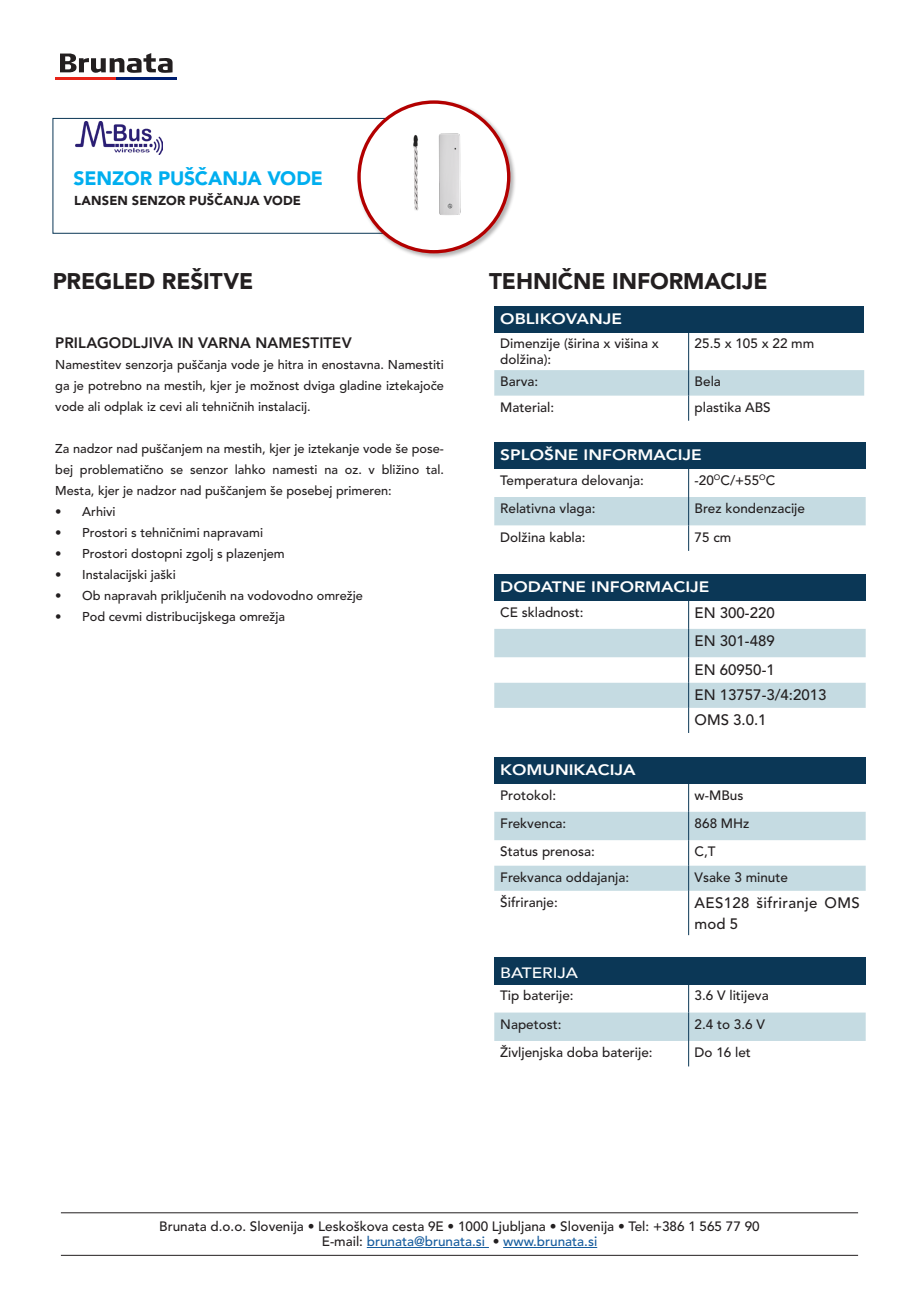
<style>
.page{position:relative;width:919px;height:1289px;background:#fff}
.page>*{position:absolute;margin:0;border:0;box-sizing:border-box;transform-origin:0 0}
.t1{font:900 22.5px "Avenir LT Pro";letter-spacing:-.005em;color:#231f20}
.t2{font:900 19.35px "Avenir LT Pro";letter-spacing:-.01em;color:#00aeef}
.t3{font:800 15px "Avenir LT Pro";color:#fff;scale:1.15 1}
.Tekn__oplysn__ord{font:500 15px "Avenir LT Pro";color:#231f20}
.t4{font:800 15px "Avenir LT Pro";letter-spacing:.01em;color:#231f20}
.Tekn__oplysn__ord-2{font:500 15px/21px "Avenir LT Pro";letter-spacing:.025em;color:#231f20}
.t5{font:500 15px "Avenir";color:#fff;scale:1.15 1}
.Tekn__oplysn__ord-3{font:500 13.5px/16.2px "Avenir LT Pro";color:#231f20}
.t6{font:500 13.5px "Avenir LT Pro";color:#175d9e}
.t7{font:900 12.9px "Avenir LT Pro";letter-spacing:.01em;color:#231f20}
.t8{font:500 12.75px/21px "Avenir LT Pro";color:#231f20;text-align:justify}
.s1{color:#231f20}
</style>
<div class="page">
<div style="left:53px;top:118px;width:333px;height:115px;background:#fff;border:1px solid #0b3756"></div>
<img style="left:76px;top:121px;width:86px;height:33px">
<div style="left:356px;top:100px;width:160px;height:159px;background:#231f20;opacity:.34"></div>
<div style="left:359px;top:102px;width:149px;height:150px;background:#fff;border-radius:50%"></div>
<div style="left:357px;top:100px;width:153px;height:153px;border:3px solid #b30000;border-radius:50%"></div>
<div style="left:494px;top:957px;width:371px;height:27px;background:#0b3756"></div>
<svg style="left:494px;top:984px;width:371px;height:82px"></svg>
<div style="left:494px;top:442px;width:371px;height:26px;background:#0b3756"></div>
<svg style="left:494px;top:468px;width:371px;height:83px"></svg>
<div style="left:494px;top:757px;width:371px;height:26px;background:#0b3756"></div>
<hr style="left:688px;top:890px;width:1px;height:45px;background:#0b3756">
<svg style="left:494px;top:783px;width:371px;height:107px"></svg>
<svg style="left:60px;top:53px;width:112px;height:20px"></svg>
<hr style="left:55px;top:77px;width:61px;height:3px;background:#e72419">
<hr style="left:116px;top:77px;width:61px;height:3px;background:#001f70">
<img style="left:384px;top:116px;width:105px;height:114px">
<div style="left:494px;top:306px;width:370px;height:26px;background:#0b3756"></div>
<hr style="left:688px;top:332px;width:1px;height:38px;background:#0b3756">
<svg style="left:494px;top:370px;width:370px;height:51px"></svg>
<div style="left:494px;top:574px;width:371px;height:26px;background:#0b3756"></div>
<svg style="left:494px;top:600px;width:371px;height:133px"></svg>
<hr style="left:367px;top:1247px;width:122px;height:1px;background:#175d9e">
<hr style="left:503px;top:1247px;width:94px;height:1px;background:#175d9e">
<hr style="left:61px;top:1212px;width:797px;height:1px;background:#231f20">
<hr style="left:61px;top:1254px;width:797px;height:1px;background:#231f20">
<h2 class="t2" style="left:73px;top:166px;width:251px">SENZOR PUŠČANJA VODE</h2>
<p class="t7" style="left:74px;top:193px;width:228px">LANSEN SENZOR PUŠČANJA VODE</p>
<p class="t1" style="left:53px;top:268px;width:202px">PREGLED REŠITVE</p>
<p class="t1" style="left:489px;top:268px;width:280px">TEHNIČNE INFORMACIJE</p>
<p class="t3" style="left:500px;top:309px;width:107px">OBLIKOVANJE</p>
<p class="Tekn__oplysn__ord-3" style="left:500px;top:335px;width:160px">Dimenzije (širina x višina x dolžina):</p>
<p class="Tekn__oplysn__ord-3" style="left:694px;top:335px;width:121px">25.5 x 105 x 22 mm</p>
<p class="Tekn__oplysn__ord-3" style="left:500px;top:374px;width:40px">Barva:</p>
<p class="Tekn__oplysn__ord-3" style="left:694px;top:374px;width:28px">Bela</p>
<p class="Tekn__oplysn__ord-3" style="left:500px;top:399px;width:55px">Material:</p>
<p class="Tekn__oplysn__ord-3" style="left:694px;top:399px;width:78px">plastika ABS</p>
<p class="t4" style="left:55px;top:333px;width:298px">PRILAGODLJIVA IN VARNA NAMESTITEV</p>
<p class="t8" style="left:55px;top:354px;width:390px">Namestitev senzorja puščanja vode je hitra in enostavna. Namestiti ga je potrebno na mestih, kjer je možnost dviga gladine iztekajoče vode ali odplak iz cevi ali tehničnih instalacij.</p>
<p class="t8" style="left:55px;top:438px;width:390px">Za nadzor nad puščanjem na mestih, kjer je iztekanje vode še pose&shy;bej problematično se senzor lahko namesti na oz. v bližino tal.<br>Mesta, kjer je nadzor nad puščanjem še posebej primeren:</p>
<p class="t8" style="left:55px;top:501px;width:62px">• Arhivi</p>
<p class="t8" style="left:55px;top:522px;width:209px">• Prostori s tehničnimi napravami</p>
<p class="t8" style="left:55px;top:543px;width:231px">• Prostori dostopni zgolj s plazenjem</p>
<p class="t8" style="left:55px;top:564px;width:122px">• Instalacijski jaški</p>
<p class="t8" style="left:55px;top:585px;width:309px">• Ob napravah priključenih na vodovodno omrežje</p>
<p class="t8" style="left:55px;top:606px;width:231px">• Pod cevmi distribucijskega omrežja</p>
<p class="t3" style="left:500px;top:445px;width:177px">SPLOŠNE INFORMACIJE</p>
<p class="Tekn__oplysn__ord-3" style="left:500px;top:472px;width:145px">Temperatura delovanja:</p>
<p class="Tekn__oplysn__ord-3" style="left:694px;top:472px;width:82px">-20<sup>O</sup>C/+55<sup>O</sup>C</p>
<p class="Tekn__oplysn__ord-3" style="left:500px;top:500px;width:97px">Relativna vlaga:</p>
<p class="Tekn__oplysn__ord-3" style="left:694px;top:500px;width:112px">Brez kondenzacije</p>
<p class="Tekn__oplysn__ord-3" style="left:500px;top:529px;width:87px">Dolžina kabla:</p>
<p class="Tekn__oplysn__ord-3" style="left:694px;top:529px;width:38px">75 cm</p>
<p class="t3" style="left:500px;top:577px;width:183px">DODATNE INFORMACIJE</p>
<p class="Tekn__oplysn__ord-3" style="left:500px;top:604px;width:85px">CE skladnost:</p>
<p class="Tekn__oplysn__ord" style="left:694px;top:603px;width:82px">EN 300-220</p>
<p class="Tekn__oplysn__ord" style="left:694px;top:632px;width:82px">EN 301-489</p>
<p class="Tekn__oplysn__ord" style="left:694px;top:660px;width:82px">EN 60950-1</p>
<p class="Tekn__oplysn__ord" style="left:694px;top:686px;width:133px">EN 13757-3/4:2013</p>
<p class="Tekn__oplysn__ord" style="left:694px;top:711px;width:73px">OMS 3.0.1</p>
<p class="t3" style="left:500px;top:760px;width:119px">KOMUNIKACIJA</p>
<p class="Tekn__oplysn__ord-3" style="left:500px;top:787px;width:57px">Protokol:</p>
<p class="Tekn__oplysn__ord-3" style="left:694px;top:787px;width:50px">w-MBus</p>
<p class="Tekn__oplysn__ord-3" style="left:500px;top:815px;width:68px">Frekvenca:</p>
<p class="Tekn__oplysn__ord-3" style="left:694px;top:815px;width:56px">868 MHz</p>
<p class="Tekn__oplysn__ord-3" style="left:500px;top:843px;width:96px">Status prenosa:</p>
<p class="Tekn__oplysn__ord-3" style="left:694px;top:843px;width:23px">C,T</p>
<p class="Tekn__oplysn__ord-3" style="left:500px;top:869px;width:130px">Frekvanca oddajanja:</p>
<p class="Tekn__oplysn__ord-3" style="left:694px;top:869px;width:95px">Vsake 3 minute</p>
<p class="Tekn__oplysn__ord-3" style="left:500px;top:894px;width:59px">Šifriranje:</p>
<p class="Tekn__oplysn__ord-2" style="left:694px;top:892px;width:166px">AES128 šifriranje OMS mod 5</p>
<p class="t5" style="left:500px;top:959px;width:69px">BATERIJA</p>
<p class="Tekn__oplysn__ord-3" style="left:500px;top:987px;width:75px">Tip baterije:</p>
<p class="Tekn__oplysn__ord-3" style="left:694px;top:987px;width:76px">3.6 V litijeva</p>
<p class="Tekn__oplysn__ord-3" style="left:500px;top:1016px;width:63px">Napetost:</p>
<p class="Tekn__oplysn__ord-3" style="left:694px;top:1016px;width:72px">2.4 to 3.6 V</p>
<p class="Tekn__oplysn__ord-3" style="left:500px;top:1044px;width:154px">Življenjska doba baterije:</p>
<p class="Tekn__oplysn__ord-3" style="left:694px;top:1044px;width:58px">Do 16 let</p>
<p class="Tekn__oplysn__ord-3" style="left:159px;top:1218px;width:602px">Brunata d.o.o. Slovenija • Leskoškova cesta 9E • 1000 Ljubljana • Slovenija • Tel: +386 1 565 77 90</p>
<p class="t6" style="left:322px;top:1233px;width:277px"><span class="s1">E-mail:</span> brunata@brunata.si <span class="s1">•</span> www.brunata.si</p>
</div>
